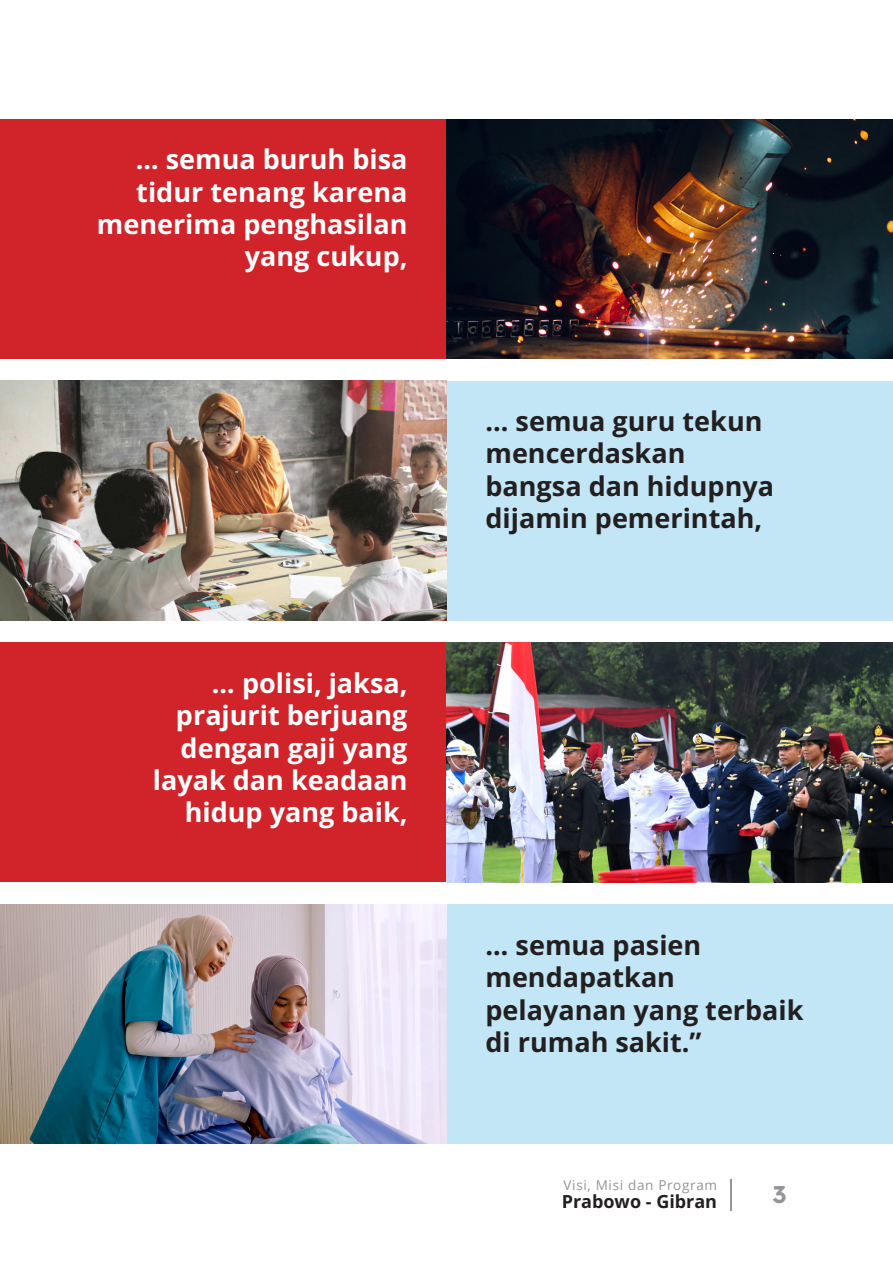
<style>
.page{position:relative;width:893px;height:1263px;background:#fff}
.page>*{position:absolute;margin:0;border:0;box-sizing:border-box;transform-origin:0 0}
.t1{font:700 27px/32.4px "Open Sans";color:#fff;text-align:right}
.t2{font:700 27px/32.4px "Open Sans";color:#231f20}
.t3{font:700 24px "Lexend";color:#939598}
.t4{font:700 18px "Open Sans";color:#231f20}
.t5{font:13.5px "Open Sans";letter-spacing:.05em;color:#939598}
</style>
<div class="page">
<hr style="left:730px;top:1179px;width:1px;height:32px;background:#939598">
<div style="left:446px;top:381px;width:447px;height:239px;background:#c2e6f5"></div>
<div style="left:446px;top:905px;width:447px;height:239px;background:#c2e6f5"></div>
<div style="left:0;top:119px;width:446px;height:239px;background:#d1232a"></div>
<div style="left:0;top:643px;width:446px;height:239px;background:#d1232a"></div>
<img style="left:446px;top:119px;width:447px;height:239px">
<img style="left:0;top:381px;width:446px;height:239px">
<img style="left:0;top:905px;width:446px;height:239px">
<img style="left:446px;top:643px;width:447px;height:239px">
<p class="t1" style="left:97px;top:142px;width:312px">… semua buruh bisa tidur tenang karena menerima penghasilan yang cukup,</p>
<p class="t1" style="left:153px;top:666px;width:256px">… polisi, jaksa, prajurit berjuang dengan gaji yang layak dan keadaan hidup yang baik,</p>
<p class="t2" style="left:485px;top:404px;width:290px">... semua guru tekun mencerdaskan bangsa dan hidupnya dijamin pemerintah,</p>
<p class="t2" style="left:485px;top:928px;width:320px">… semua pasien mendapatkan pelayanan yang terbaik di rumah sakit.”</p>
<p class="t5" style="left:563px;top:1176px;width:155px">Visi, Misi dan Program</p>
<p class="t4" style="left:562px;top:1189px;width:157px">Prabowo - Gibran</p>
<p class="t3" style="left:772px;top:1175px;width:16px">3</p>
</div>
